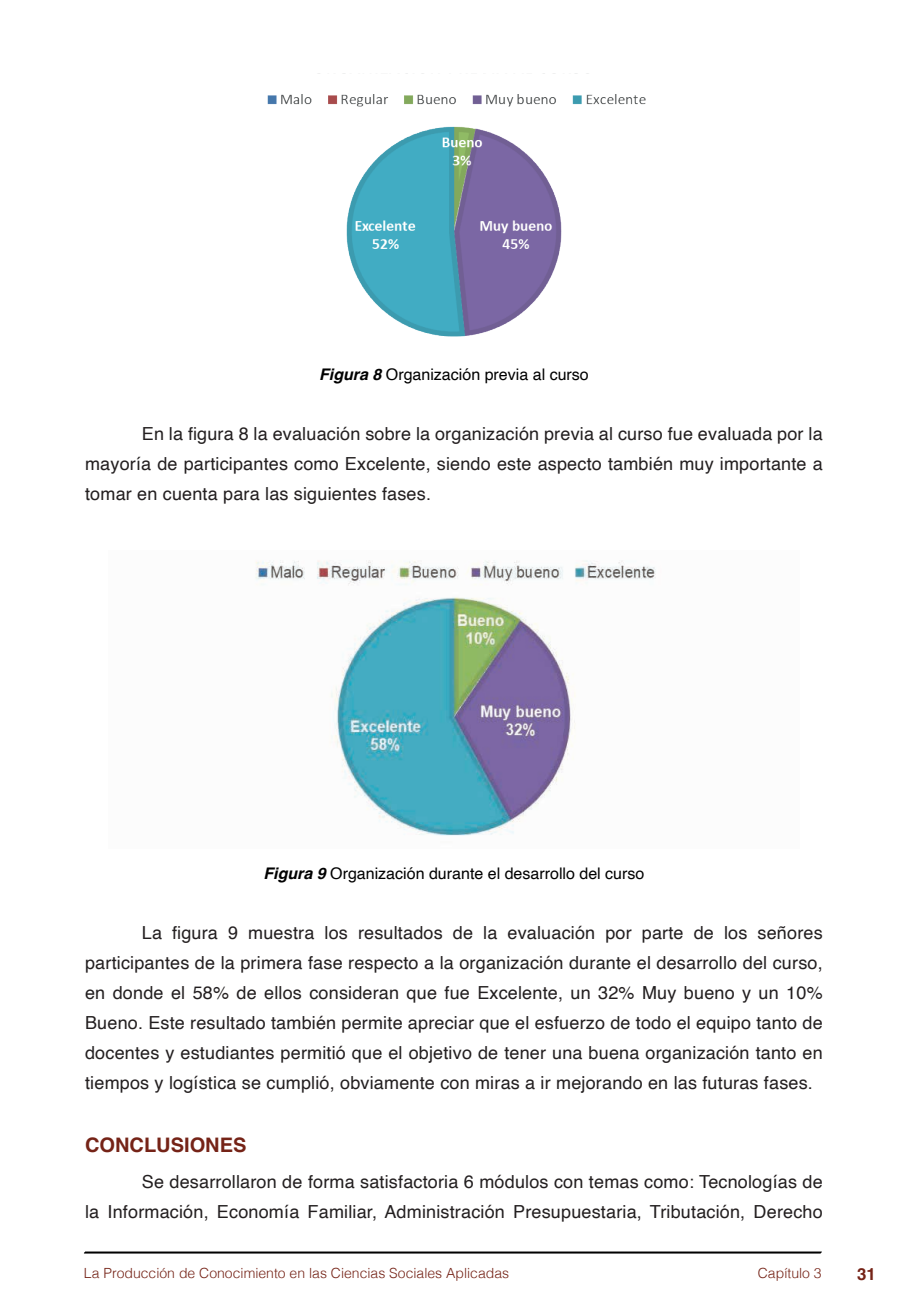
<style>
.page{position:relative;width:908px;height:1304px;background:#fff}
.page>*{position:absolute;margin:0;border:0;box-sizing:border-box;transform-origin:0 0}
.t1{font:700 20px "Helvetica";color:#752317}
.t2{font:18px/30px "Helvetica";letter-spacing:.01em;color:#231f20;text-align:justify}
.t3{font:700 16.8px "Helvetica";color:#752317}
.t4{font:16px "Helvetica";color:#000}
.t5{font:300 14px "Helvetica";color:#752317}
.s1{font-weight:700;font-style:italic}
</style>
<div class="page">
<svg style="left:84px;top:1251px;width:737px;height:3px;background:#515151"></svg>
<img style="left:267px;top:94px;width:379px;height:243px">
<img style="left:255px;top:560px;width:401px;height:276px">
<p class="t4" style="left:319px;top:362px;width:271px"><span class="s1">Figura 8</span> Organización previa al curso</p>
<p class="t2" style="left:85px;top:420px;width:738px;text-indent:57px">En la figura 8 la evaluación sobre la organización previa al curso fue evaluada por la mayoría de participantes como Excelente, siendo este aspecto también muy importante a tomar en cuenta para las siguientes fases.</p>
<p class="t4" style="left:263px;top:861px;width:382px"><span class="s1">Figura 9</span> Organización durante el desarrollo del curso</p>
<p class="t2" style="left:85px;top:918px;width:738px;text-indent:57px">La figura 9 muestra los resultados de la evaluación por parte de los señores participantes de la primera fase respecto a la organización durante el desarrollo del curso, en donde el 58% de ellos consideran que fue Excelente, un 32% Muy bueno y un 10% Bueno. Este resultado también permite apreciar que el esfuerzo de todo el equipo tanto de docentes y estudiantes permitió que el objetivo de tener una buena organización tanto en tiempos y logística se cumplió, obviamente con miras a ir mejorando en las futuras fases.</p>
<p class="t1" style="left:85px;top:1133px;width:163px">CONCLUSIONES</p>
<p class="t2" style="left:85px;top:1167px;width:738px;text-align:right">Se desarrollaron de forma satisfactoria 6 módulos con temas como: Tecnologías de<br>la Información, Economía Familiar, Administración Presupuestaria, Tributación, Derecho</p>
<p class="t5" style="left:84px;top:1261px;width:426px">La Producción de Conocimiento en las Ciencias Sociales Aplicadas</p>
<p class="t5" style="left:757px;top:1261px;width:65px">Capítulo 3</p>
<p class="t3" style="left:856px;top:1264px;width:20px">31</p>
</div>
